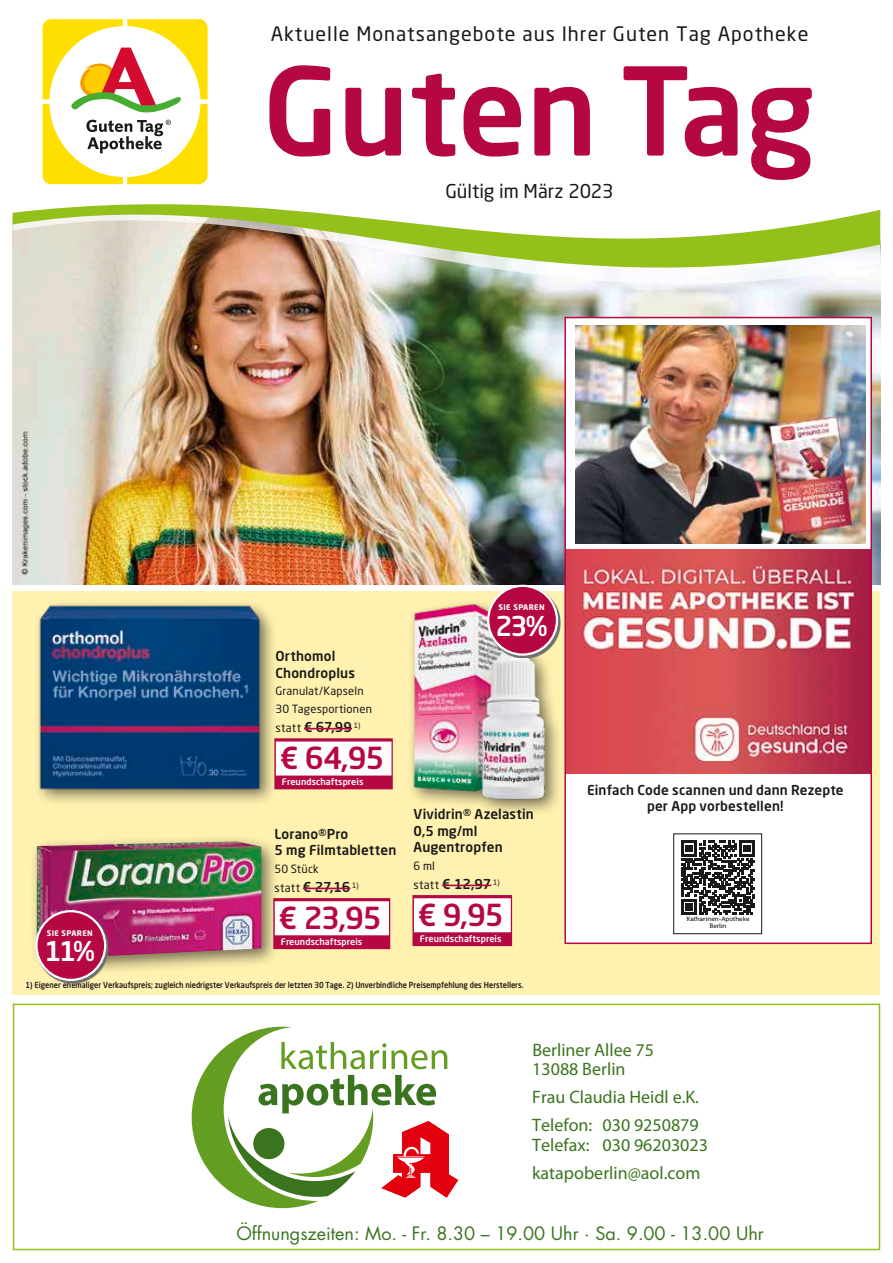
<style>
.page{position:relative;width:893px;height:1263px;background:#fff}
.page>*{position:absolute;margin:0;border:0;box-sizing:border-box;transform-origin:0 0}
.t1{font:500 120.15px "Neo Sans Pro";letter-spacing:-.005em;color:#b50843}
._04_Angebotspreis{font:500 30px "Neo Sans Pro";letter-spacing:-.045em;color:#b50843}
.Prozente{font:500 27px "Neo Sans Pro";color:#fff}
.t2{font:19.65px "Neo Sans Pro";letter-spacing:.05em;color:#1a1918}
.t3{font:18.9px "Neo Sans Pro";color:#1a1918}
.t4{font:18px/28px "Myriad Pro";color:#3b741f}
.t5{font:18px "Futura";color:#3b741f}
._01_Artikel{font:500 13.5px/16.5px "Neo Sans Pro";letter-spacing:.01em;color:#1a1918}
._03_statt_Preis{font:500 13.5px "Neo Sans Pro";letter-spacing:-.01em;color:#1a1918}
._02_Text{font:11.25px "Neo Sans Pro";letter-spacing:.015em;color:#1a1918}
._07_T_Wirberaten{font:500 9px "Neo Sans Pro";letter-spacing:.01em;color:#fff}
.t6{font:500 8.25px "Neo Sans Pro";color:#1d1d1b;scale:.9 1}
.Sparen{font:700 7.65px "Neo Sans Pro";letter-spacing:.05em;color:#fff}
.t7{font:6.3px/7.5px "Museo 500";color:#1a1918;text-align:center}
.s1{font-weight:400;font-size:11.55px}
</style>
<div class="page">
<div style="left:13px;top:591px;width:867px;height:404px;background:#fff1af"></div>
<img style="left:13px;top:322px;width:867px;height:262px">
<img style="left:13px;top:173px;width:867px;height:149px">
<svg style="left:43px;top:19px;width:165px;height:165px"></svg>
<svg style="left:192px;top:1027px;width:266px;height:181px"></svg>
<div style="left:13px;top:1003px;width:867px;height:247px;border:2px solid #94c01c"></div>
<div style="left:565px;top:318px;width:306px;height:625px;background:#fff"></div>
<img style="left:567px;top:549px;width:302px;height:224px">
<div style="left:564px;top:317px;width:308px;height:627px;border:2px solid #b50843"></div>
<svg style="left:681px;top:841px;width:74px;height:74px"></svg>
<div style="left:673px;top:833px;width:89px;height:101px;border:1px solid #1a1918"></div>
<img style="left:575px;top:325px;width:291px;height:218px">
<div style="left:34px;top:599px;width:243px;height:207px;background:#1a1918;opacity:.6"></div>
<img style="left:34px;top:599px;width:233px;height:198px">
<div style="left:274px;top:738px;width:119px;height:51px;background:#b50843"></div>
<div style="left:276px;top:741px;width:115px;height:34px;background:#fff"></div>
<hr style="left:304px;top:728px;width:48px;height:1px;background:#b50843">
<div style="left:29px;top:834px;width:251px;height:143px;background:#1a1918;opacity:.6"></div>
<img style="left:37px;top:841px;width:224px;height:118px">
<div style="left:273px;top:898px;width:117px;height:51px;background:#b50843"></div>
<div style="left:275px;top:901px;width:114px;height:34px;background:#fff"></div>
<hr style="left:303px;top:887px;width:47px;height:2px;background:#b50843">
<svg style="left:37px;top:912px;width:72px;height:71px"></svg>
<div style="left:36px;top:911px;width:69px;height:69px;background:#b50843;border-radius:50%"></div>
<div style="left:35px;top:910px;width:71px;height:71px;border:2px solid #fff;border-radius:50%"></div>
<div style="left:407px;top:598px;width:155px;height:218px;background:#1a1918;opacity:.6"></div>
<img style="left:407px;top:602px;width:145px;height:203px">
<div style="left:412px;top:895px;width:100px;height:51px;background:#b50843"></div>
<div style="left:414px;top:898px;width:97px;height:34px;background:#fff"></div>
<hr style="left:442px;top:884px;width:49px;height:2px;background:#b50843">
<svg style="left:489px;top:591px;width:71px;height:67px"></svg>
<div style="left:488px;top:586px;width:69px;height:69px;background:#b50843;border-radius:50%"></div>
<div style="left:487px;top:585px;width:71px;height:71px;border:2px solid #fff;border-radius:50%"></div>
<p class="t2" style="left:271px;top:21px;width:539px">Aktuelle Monatsangebote aus Ihrer Guten Tag Apotheke</p>
<p class="t1" style="left:263px;top:35px;width:554px">Guten Tag</p>
<p class="t3" style="left:445px;top:179px;width:170px">Gültig im März 2023</p>
<p class="Sparen" style="left:47px;top:928px;width:47px">SIE SPAREN</p>
<p class="Prozente" style="left:44px;top:934px;width:52px">11%</p>
<p class="_01_Artikel" style="left:275px;top:648px;width:61px">Orthomol</p>
<p class="_01_Artikel" style="left:275px;top:664px;width:81px">Chondroplus</p>
<p class="_02_Text" style="left:275px;top:684px;width:90px">Granulat/Kapseln</p>
<p class="_02_Text" style="left:275px;top:702px;width:98px">30 Tagesportionen</p>
<p class="_03_statt_Preis" style="left:275px;top:719px;width:87px"><span class="s1">statt</span> € 67,99 <sup>1)</sup></p>
<p class="_04_Angebotspreis" style="left:280px;top:739px;width:106px">€ 64,95</p>
<p class="_07_T_Wirberaten" style="left:282px;top:776px;width:83px">Freundschaftspreis</p>
<p class="_01_Artikel" style="left:274px;top:825px;width:124px">Lorano®Pro<br>5 mg Filmtabletten</p>
<p class="_02_Text" style="left:274px;top:861px;width:46px">50 Stück</p>
<p class="_03_statt_Preis" style="left:274px;top:879px;width:86px"><span class="s1">statt</span> € 27,16 <sup>1)</sup></p>
<p class="_04_Angebotspreis" style="left:279px;top:899px;width:105px">€ 23,95</p>
<p class="_07_T_Wirberaten" style="left:281px;top:936px;width:83px">Freundschaftspreis</p>
<p class="Sparen" style="left:499px;top:603px;width:47px">SIE SPAREN</p>
<p class="Prozente" style="left:496px;top:609px;width:54px">23%</p>
<p class="_01_Artikel" style="left:414px;top:806px;width:122px">Vividrin® Azelastin<br>0,5 mg/ml<br>Augentropfen</p>
<p class="_02_Text" style="left:414px;top:858px;width:23px">6 ml</p>
<p class="_03_statt_Preis" style="left:414px;top:876px;width:88px"><span class="s1">statt</span> € 12,97 <sup>1)</sup></p>
<p class="_04_Angebotspreis" style="left:418px;top:896px;width:87px">€ 9,95</p>
<p class="_07_T_Wirberaten" style="left:420px;top:933px;width:83px">Freundschaftspreis</p>
<p class="t6" style="left:26px;top:979px;width:555px">1) Eigener ehemaliger Verkaufspreis; zugleich niedrigster Verkaufspreis der letzten 30 Tage. 2) Unverbindliche Preisempfehlung des Herstellers.</p>
<p class="_01_Artikel" style="left:587px;top:781px;width:258px;text-align:center">Einfach Code scannen und dann Rezepte per App vorbestellen!</p>
<p class="t7" style="left:686px;top:915px;width:64px">Katharinen-Apotheke<br>Berlin</p>
<p class="t4" style="left:532px;top:1040px;width:123px;line-height:19.5px">Berliner Allee 75<br>13088 Berlin</p>
<p class="t4" style="left:532px;top:1083px;width:168px">Frau Claudia Heidl e.K.<br>Telefon: 030 9250879</p>
<p class="t4" style="left:532px;top:1130px;width:177px">Telefax: 030 96203023 katapoberlin@aol.com</p>
<p class="t5" style="left:236px;top:1221px;width:529px">Öffnungszeiten: Mo. - Fr. 8.30 – 19.00 Uhr · Sa. 9.00 - 13.00 Uhr</p>
</div>
